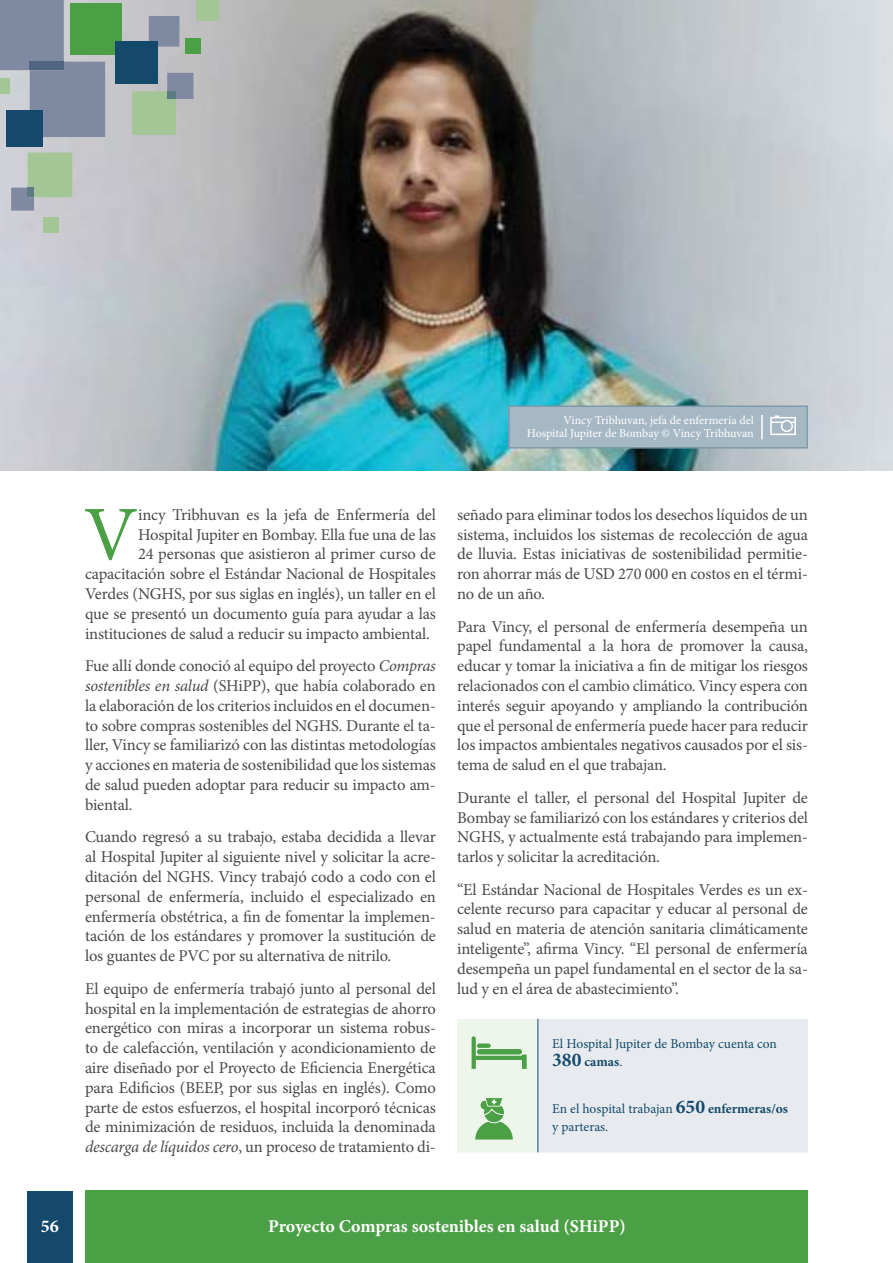
<style>
.page{position:relative;width:893px;height:1263px;background:#fff}
.page>*{position:absolute;margin:0;border:0;box-sizing:border-box;transform-origin:0 0}
.t1{font:77.4px "Minion Pro";color:#4b9f45}
.t2{font:700 18px "Minion Pro";letter-spacing:-.005em;color:#fff}
.t3{font:16.5px/19.8px "Minion Pro";letter-spacing:-.01em;color:#49494b;text-align:justify}
.t4{font:13.5px/18px "Minion Pro";color:#15496b}
.t5{font:12px/13.5px "Minion Pro";letter-spacing:-.005em;color:#fff;text-align:right}
.s1{font-style:italic}
.s2{font-weight:700;font-size:19.5px}
.s3{font-weight:700}
</style>
<div class="page">
<div style="left:85px;top:1191px;width:723px;height:72px;background:#4b9f45"></div>
<div style="left:27px;top:1191px;width:45px;height:72px;background:#15496b"></div>
<img style="left:0;top:0;width:893px;height:471px">
<svg style="left:508px;top:405px;width:300px;height:44px;background:#a3b6c2"></svg>
<svg style="left:457px;top:1019px;width:351px;height:133px;background:#e2eae8"></svg>
<div style="left:70px;top:3px;width:52px;height:52px;background:#4b9f45"></div>
<svg style="left:0;top:0;width:105px;height:137px;background:#83959b"></svg>
<div style="left:30px;top:62px;width:34px;height:8px;background:#506483"></div>
<svg style="left:132px;top:73px;width:61px;height:62px;background:#a5b8a4"></svg>
<div style="left:167px;top:91px;width:9px;height:8px;background:#5b7c80"></div>
<div style="left:115px;top:41px;width:43px;height:43px;background:#15496b"></div>
<div style="left:196px;top:0;width:23px;height:21px;background:#a4c595"></div>
<svg style="left:149px;top:16px;width:30px;height:31px"></svg>
<div style="left:149px;top:41px;width:9px;height:6px;background:#14486a"></div>
<div style="left:6px;top:111px;width:37px;height:36px;background:#15496b"></div>
<svg style="left:11px;top:153px;width:61px;height:58px;background:#abbfaa"></svg>
<div style="left:28px;top:188px;width:6px;height:9px;background:#5b7c80"></div>
<div style="left:43px;top:217px;width:15px;height:15px;background:#a4c595"></div>
<div style="left:0;top:79px;width:10px;height:15px;background:#a4c595"></div>
<div style="left:185px;top:38px;width:16px;height:16px;background:#4b9f45"></div>
<p class="t5" style="left:527px;top:413px;width:228px">Vincy Tribhuvan, jefa de enfermería del<br>Hospital Jupiter de Bombay © Vincy Tribhuvan</p>
<h1 class="t1" style="left:84px;top:483px;width:56px">V</h1>
<p class="t3" style="left:138px;top:505px;width:299px">incy Tribhuvan es la jefa de Enfermería del</p>
<p class="t3" style="left:138px;top:524px;width:299px">Hospital Jupiter en Bombay. Ella fue una de las</p>
<p class="t3" style="left:138px;top:544px;width:299px">24 personas que asistieron al primer curso de</p>
<p class="t3" style="left:85px;top:564px;width:352px">capacitación sobre el Estándar Nacional de Hospitales</p>
<p class="t3" style="left:85px;top:584px;width:352px">Verdes (NGHS, por sus siglas en inglés), un taller en el</p>
<p class="t3" style="left:85px;top:604px;width:352px">que se presentó un documento guía para ayudar a las</p>
<p class="t3" style="left:85px;top:623px;width:346px">instituciones de salud a reducir su impacto ambiental.</p>
<p class="t3" style="left:85px;top:656px;width:352px">Fue allí donde conoció al equipo del proyecto <span class="s1">Compras sostenibles en salud</span> (SHiPP), que había colaborado en la elaboración de los criterios incluidos en el documen&shy;to sobre compras sostenibles del NGHS. Durante el ta&shy;ller, Vincy se familiarizó con las distintas metodologías y acciones en materia de sostenibilidad que los sistemas de salud pueden adoptar para reducir su impacto am&shy;biental.</p>
<p class="t3" style="left:85px;top:827px;width:352px">Cuando regresó a su trabajo, estaba decidida a llevar al Hospital Jupiter al siguiente nivel y solicitar la acre&shy;ditación del NGHS. Vincy trabajó codo a codo con el personal de enfermería, incluido el especializado en enfermería obstétrica, a fin de fomentar la implemen&shy;tación de los estándares y promover la sustitución de los guantes de PVC por su alternativa de nitrilo.</p>
<p class="t3" style="left:85px;top:978px;width:352px">El equipo de enfermería trabajó junto al personal del hospital en la implementación de estrategias de ahorro energético con miras a incorporar un sistema robus&shy;to de calefacción, ventilación y acondicionamiento de aire diseñado por el Proyecto de Eficiencia Energética para Edificios (BEEP, por sus siglas en inglés). Como parte de estos esfuerzos, el hospital incorporó técnicas de minimización de residuos, incluida la denominada <span class="s1">descarga de líquidos cero</span>, un proceso de tratamiento di-</p>
<p class="t3" style="left:457px;top:505px;width:352px">señado para eliminar todos los desechos líquidos de un sistema, incluidos los sistemas de recolección de agua de lluvia. Estas iniciativas de sostenibilidad permitie&shy;ron ahorrar más de USD 270 000 en costos en el térmi&shy;no de un año.</p>
<p class="t3" style="left:457px;top:616px;width:352px">Para Vincy, el personal de enfermería desempeña un papel fundamental a la hora de promover la causa, educar y tomar la iniciativa a fin de mitigar los riesgos relacionados con el cambio climático. Vincy espera con interés seguir apoyando y ampliando la contribución que el personal de enfermería puede hacer para reducir los impactos ambientales negativos causados por el sis&shy;tema de salud en el que trabajan.</p>
<p class="t3" style="left:457px;top:788px;width:352px">Durante el taller, el personal del Hospital Jupiter de Bombay se familiarizó con los estándares y criterios del NGHS, y actualmente está trabajando para implemen&shy;tarlos y solicitar la acreditación.</p>
<p class="t3" style="left:457px;top:879px;width:352px">“El Estándar Nacional de Hospitales Verdes es un ex&shy;celente recurso para capacitar y educar al personal de salud en materia de atención sanitaria climáticamente inteligente”, afirma Vincy. “El personal de enfermería desempeña un papel fundamental en el sector de la sa&shy;lud y en el área de abastecimiento”.</p>
<p class="t4" style="left:552px;top:1035px;width:226px">El Hospital Jupiter de Bombay cuenta con<br><span class="s2">380</span> <span class="s3">camas</span>.</p>
<p class="t4" style="left:552px;top:1100px;width:237px">En el hospital trabajan <span class="s2">650</span> <span class="s3">enfermeras/os </span>y parteras.</p>
<p class="t2" style="left:41px;top:1215px;width:19px">56</p>
<p class="t2" style="left:268px;top:1215px;width:359px">Proyecto Compras sostenibles en salud (SHiPP)</p>
</div>
